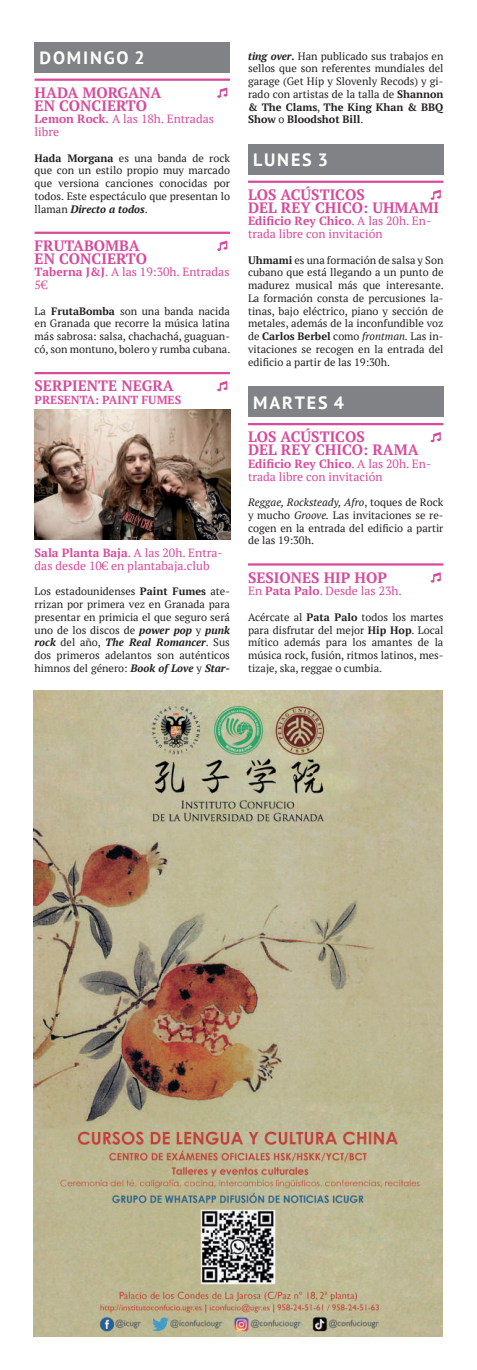
<style>
.page{position:relative;width:477px;height:1370px;background:#fff}
.page>*{position:absolute;margin:0;border:0;box-sizing:border-box;transform-origin:0 0}
.t1{font:700 17.85px "PT Sans";letter-spacing:.105em;color:#fff}
.t2{font:700 15px/12.8px "PT Serif";color:#d84a9b}
.t3{font:11.85px/12.8px "PT Serif";color:#d84a9b}
.t4{font:700 11.7px "PT Serif";color:#d84a9b}
.t5{font:10.65px/12.8px "PT Serif";color:#231f20;text-align:justify}
.s1{font-weight:700}
.s2{font-weight:700;font-style:italic}
.s3{font-style:italic}
</style>
<div class="page">
<div style="left:35px;top:42px;width:195px;height:30px;background:#808285"></div>
<hr style="left:35px;top:79px;width:195px;height:2px;background:#d84a9b">
<hr style="left:35px;top:232px;width:195px;height:2px;background:#d84a9b">
<hr style="left:35px;top:372px;width:195px;height:2px;background:#d84a9b">
<svg style="left:217px;top:88px;width:10px;height:10px"></svg>
<svg style="left:217px;top:241px;width:10px;height:10px"></svg>
<svg style="left:217px;top:381px;width:10px;height:10px"></svg>
<div style="left:248px;top:144px;width:195px;height:30px;background:#808285"></div>
<hr style="left:248px;top:181px;width:195px;height:2px;background:#d84a9b">
<div style="left:248px;top:386px;width:195px;height:31px;background:#808285"></div>
<hr style="left:248px;top:423px;width:195px;height:2px;background:#d84a9b">
<hr style="left:248px;top:563px;width:195px;height:2px;background:#d84a9b">
<svg style="left:430px;top:190px;width:10px;height:10px"></svg>
<svg style="left:430px;top:432px;width:10px;height:10px"></svg>
<svg style="left:430px;top:572px;width:10px;height:10px"></svg>
<img style="left:35px;top:409px;width:195px;height:130px">
<img style="left:33px;top:690px;width:409px;height:645px">
<h1 class="t1" style="left:40px;top:46px;width:107px">DOMINGO 2</h1>
<h2 class="t2" style="left:35px;top:86px;width:128px">HADA MORGANA<br>EN CONCIERTO</h2>
<p class="t3" style="left:35px;top:113px;width:181px"><span class="s1">Lemon Rock.</span> A las 18h. Entradas libre</p>
<p class="t5" style="left:35px;top:151px;width:197px"><span class="s1">Hada Morgana</span> es una banda de rock que con un estilo propio muy marcado que versiona canciones conocidas por todos. Este espectáculo que presentan lo llaman <span class="s2">Directo a todos</span>.</p>
<h2 class="t2" style="left:35px;top:239px;width:114px">FRUTABOMBA<br>EN CONCIERTO</h2>
<p class="t3" style="left:35px;top:266px;width:196px"><span class="s1">Taberna J&amp;J</span>. A las 19:30h. Entradas<br>5€</p>
<p class="t5" style="left:35px;top:304px;width:197px">La <span class="s1">FrutaBomba</span> son una banda nacida en Granada que recorre la música latina más sabrosa: salsa, chachachá, guaguan&shy;có, son montuno, bolero y rumba cubana.</p>
<h2 class="t2" style="left:35px;top:379px;width:141px">SERPIENTE NEGRA</h2>
<p class="t4" style="left:35px;top:392px;width:148px">PRESENTA: PAINT FUMES</p>
<p class="t3" style="left:35px;top:546px;width:189px"><span class="s1">Sala Planta Baja</span>. A las 20h. Entra&shy;das desde 10€ en plantabaja.club</p>
<p class="t5" style="left:35px;top:585px;width:197px">Los estadounidenses <span class="s1">Paint Fumes</span> ate&shy;rrizan por primera vez en Granada para presentar en primicia el que seguro será uno de los discos de <span class="s2">power pop</span> y <span class="s2">punk rock</span> del año, <span class="s2">The Real Romancer</span>. Sus dos primeros adelantos son auténticos himnos del género: <span class="s2">Book of Love</span> y <span class="s2">Star-</span></p>
<p class="t5" style="left:248px;top:49px;width:197px"><span class="s2">ting over.</span> Han publicado sus trabajos en sellos que son referentes mundiales del garage (Get Hip y Slovenly Recods) y gi&shy;rado con artistas de la talla de <span class="s1">Shannon &amp; The Clams</span>, <span class="s1">The King Khan &amp; BBQ Show</span> o <span class="s1">Bloodshot Bill</span>.</p>
<h1 class="t1" style="left:253px;top:148px;width:76px">LUNES 3</h1>
<h2 class="t2" style="left:248px;top:188px;width:192px">LOS ACÚSTICOS<br>DEL REY CHICO: UHMAMI</h2>
<p class="t3" style="left:248px;top:215px;width:184px"><span class="s1">Edificio Rey Chico</span>. A las 20h. En&shy;trada libre con invitación</p>
<p class="t5" style="left:248px;top:253px;width:197px"><span class="s1">Uhmami</span> es una formación de salsa y Son cubano que está llegando a un punto de madurez musical más que interesante.<br>La formación consta de percusiones la&shy;tinas, bajo eléctrico, piano y sección de metales, además de la inconfundible voz de <span class="s1">Carlos Berbel</span> como <span class="s3">frontman.</span> Las in&shy;vitaciones se recogen en la entrada del edificio a partir de las 19:30h.</p>
<h1 class="t1" style="left:253px;top:390px;width:92px">MARTES 4</h1>
<h2 class="t2" style="left:248px;top:430px;width:172px">LOS ACÚSTICOS<br>DEL REY CHICO: RAMA</h2>
<p class="t3" style="left:248px;top:457px;width:184px"><span class="s1">Edificio Rey Chico</span>. A las 20h. En&shy;trada libre con invitación</p>
<p class="t5" style="left:248px;top:496px;width:197px"><span class="s3">Reggae, Rocksteady, Afro</span>, toques de Rock y mucho <span class="s3">Groove.</span> Las invitaciones se re&shy;cogen en la entrada del edificio a partir de las 19:30h.</p>
<h2 class="t2" style="left:248px;top:570px;width:140px">SESIONES HIP HOP</h2>
<p class="t3" style="left:248px;top:584px;width:155px">En <span class="s1">Pata Palo</span>. Desde las 23h.</p>
<p class="t5" style="left:248px;top:610px;width:197px">Acércate al <span class="s1">Pata Palo</span> todos los martes para disfrutar del mejor <span class="s1">Hip Hop</span>. Local mítico además para los amantes de la música rock, fusión, ritmos latinos, mes&shy;tizaje, ska, reggae o cumbia.</p>
</div>
